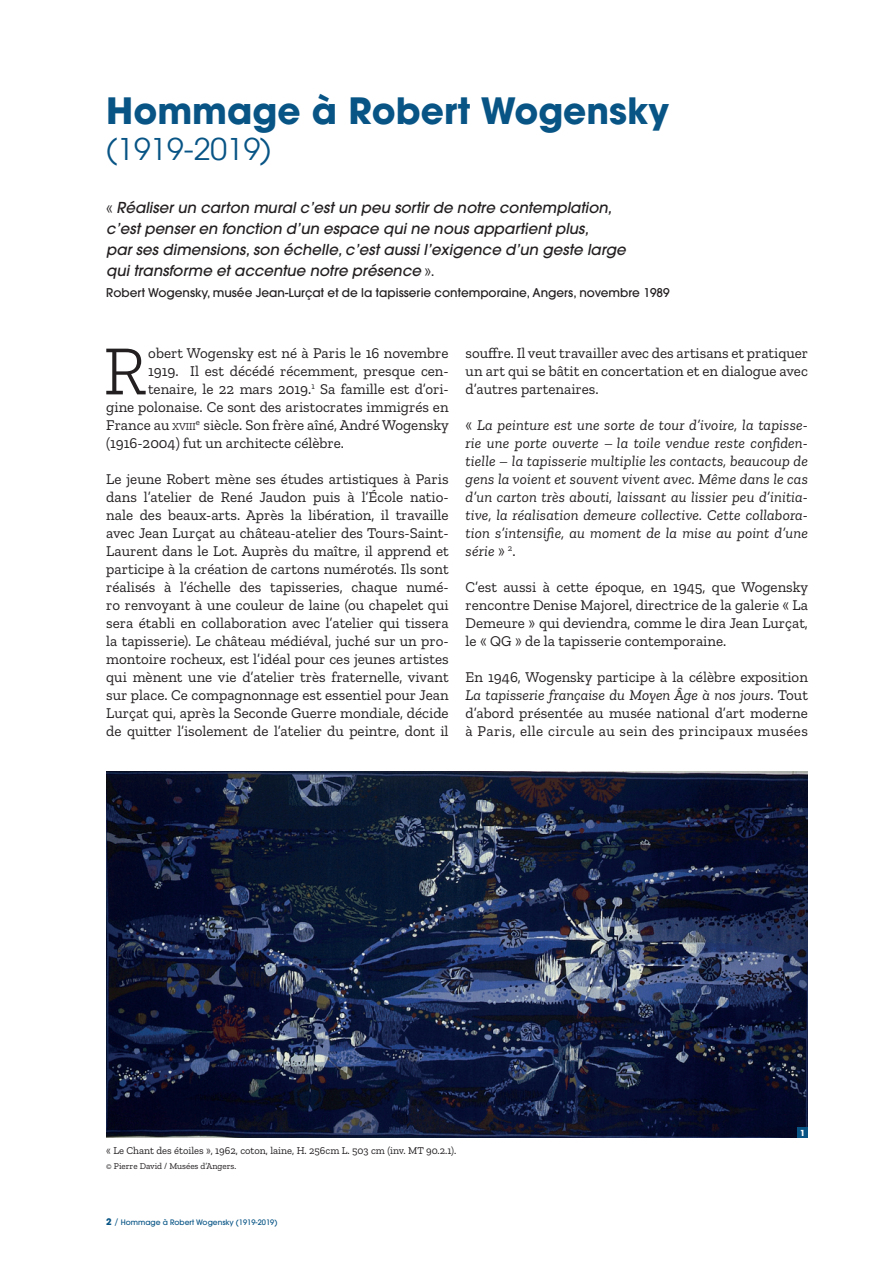
<style>
.page{position:relative;width:893px;height:1263px;background:#fff}
.page>*{position:absolute;margin:0;border:0;box-sizing:border-box;transform-origin:0 0}
.t1{font:300 70.35px "Zilla Slab";color:#231f20}
.t2{font:700 36px "Avant Garde";color:#075485}
.t3{font:30px "Avant Garde";color:#075485}
.t4{font:15px/18px "Zilla Slab";color:#231f20;text-align:justify}
.t5{font:italic 15px/18px "Zilla Slab";letter-spacing:.01em;color:#231f20;text-align:justify}
.t6{font:italic 500 15px/21px "Avant Garde";color:#231f20}
.t7{font:500 12px "Avant Garde";color:#231f20}
.t8{font:10.5px "Zilla Slab";color:#231f20}
.t9{font:9px "Zilla Slab";color:#231f20}
.t10{font:700 8.25px "Avant Garde";color:#fff}
.t11{font:500 7.5px "Avant Garde";color:#075485}
.s1{font-family:"Zilla Slab";font-weight:400;font-style:normal}
.s2{font-size:10.5px}
.s3{font-style:normal}
.s4{font-style:italic}
.s5{font-weight:700;font-size:9px}
.s6{font-weight:400;font-size:9px}
</style>
<div class="page">
<img style="left:106px;top:771px;width:702px;height:367px">
<div style="left:798px;top:1127px;width:10px;height:11px;background:#075485"></div>
<h2 class="t2" style="left:106px;top:87px;width:564px">Hommage à Robert Wogensky</h2>
<h3 class="t3" style="left:106px;top:131px;width:167px">(1919-2019)</h3>
<p class="t6" style="left:106px;top:197px;width:524px"><span class="s1">«</span> Réaliserun carton muralc’estun peu sortirde notre contemplation, c’estpenseren fonction d’un espace quine nous appartientplus, parses dimensions,son échelle,c’estaussil’exigence d’un geste large quitransforme etaccentue notre présence <span class="s1">» .</span></p>
<p class="t7" style="left:106px;top:285px;width:565px">Robert Wogensky, musée Jean-Lurçat et de la tapisserie contemporaine, Angers, novembre 1989</p>
<h1 class="t1" style="left:103px;top:332px;width:45px">R</h1>
<p class="t4" style="left:148px;top:344px;width:302px">obert Wogensky est né à Paris le 16 novembre</p>
<p class="t4" style="left:148px;top:362px;width:302px">1919. Il est décédé récemment, presque cen-</p>
<p class="t4" style="left:148px;top:380px;width:302px">tenaire, le 22 mars 2019.<sup>1</sup> Sa famille est d’ori-</p>
<p class="t4" style="left:106px;top:398px;width:344px">gine polonaise. Ce sont des aristocrates immigrés en</p>
<p class="t4" style="left:106px;top:416px;width:344px">France au <span class="s2">xviii</span><sup>e</sup> siècle. Son frère aîné, André Wogensky</p>
<p class="t4" style="left:106px;top:434px;width:239px">(1916-2004) fut un architecte célèbre.</p>
<p class="t4" style="left:106px;top:470px;width:344px">Le jeune Robert mène ses études artistiques à Paris dans l’atelier de René Jaudon puis à l’École natio&shy;nale des beaux-arts. Après la libération, il travaille avec Jean Lurçat au château-atelier des Tours-Saint-Laurent dans le Lot. Auprès du maître, il apprend et participe à la création de cartons numérotés. Ils sont réalisés à l’échelle des tapisseries, chaque numé&shy;ro renvoyant à une couleur de laine (ou chapelet qui sera établi en collaboration avec l’atelier qui tissera la tapisserie). Le château médiéval, juché sur un pro&shy;montoire rocheux, est l’idéal pour ces jeunes artistes qui mènent une vie d’atelier très fraternelle, vivant sur place. Ce compagnonnage est essentiel pour Jean Lurçat qui, après la Seconde Guerre mondiale, décide de quitter l’isolement de l’atelier du peintre, dont il</p>
<p class="t4" style="left:466px;top:344px;width:344px">souffre. Il veut travailler avec des artisans et pratiquer un art qui se bâtit en concertation et en dialogue avec d’autres partenaires.</p>
<p class="t5" style="left:466px;top:416px;width:344px"><span class="s3">«</span> La peinture est une sorte de tour d’ivoire, la tapisse&shy;rie une porte ouverte – la toile vendue reste confiden&shy;tielle – la tapisserie multiplie les contacts, beaucoup de gens la voient et souvent vivent avec. Même dans le cas d’un carton très abouti, laissant au lissier peu d’initia&shy;tive, la réalisation demeure collective. Cette collabora&shy;tion s’intensifie, au moment de la mise au point d’une série <span class="s3">»</span> <sup>2</sup><span class="s3">.</span></p>
<p class="t4" style="left:466px;top:578px;width:344px">C’est aussi à cette époque, en 1945, que Wogensky rencontre Denise Majorel, directrice de la galerie « La Demeure » qui deviendra, comme le dira Jean Lurçat, le « QG » de la tapisserie contemporaine.</p>
<p class="t4" style="left:466px;top:668px;width:344px">En 1946, Wogensky participe à la célèbre exposition <span class="s4">La tapisserie française du Moyen Âge à nos jours</span>. Tout d’abord présentée au musée national d’art moderne à Paris, elle circule au sein des principaux musées</p>
<p class="t8" style="left:106px;top:1145px;width:352px">« Le Chant des étoiles », 1962, coton, laine, H. 256cm L. 503 cm (inv. MT 90.2.1).</p>
<p class="t9" style="left:106px;top:1161px;width:131px">© Pierre David / Musées d’Angers.</p>
<p class="t11" style="left:106px;top:1218px;width:173px"><span class="s5">2</span> <span class="s6">/</span> Hommage à Robert Wogensky (1919-2019)</p>
<p class="t10" style="left:800px;top:1127px;width:7px">1</p>
</div>
